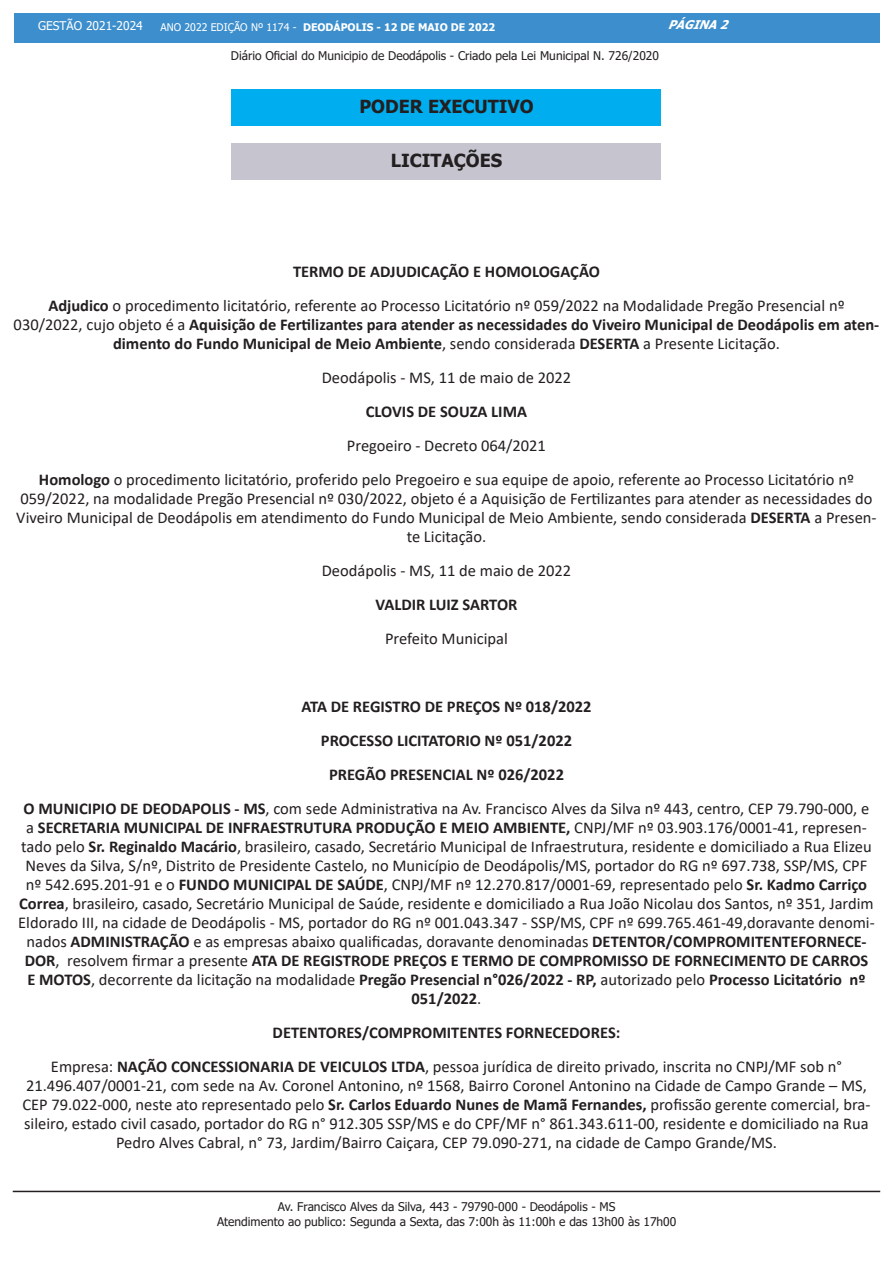
<style>
.page{position:relative;width:893px;height:1263px;background:#fff}
.page>*{position:absolute;margin:0;border:0;box-sizing:border-box;transform-origin:0 0}
.t1{font:700 18px "Tahoma";color:#231f20}
.t2{font:16.5px/18.9px "Calibri";color:#231f20;text-align:center}
.t3{font:700 16.5px "Calibri";color:#231f20}
.t4{font:12px/14.4px "Tahoma";color:#231f20;text-align:center}
.t5{font:12px "Tahoma";color:#fff}
.t6{font:italic 700 12px "Tahoma";color:#fff}
.t7{font:700 10.5px "Tahoma";color:#fff}
.s1{font-weight:400}
.s2{font-weight:700}
</style>
<div class="page">
<div style="left:14px;top:14px;width:865px;height:29px;background:#3c8ecc"></div>
<hr style="left:13px;top:1191px;width:867px;height:1px;background:#231f20">
<div style="left:232px;top:90px;width:429px;height:36px;background:#00aeef"></div>
<div style="left:232px;top:144px;width:429px;height:36px;background:#c6c4cf"></div>
<p class="t5" style="left:38px;top:18px;width:106px">GESTÃO 2021-2024</p>
<p class="t7" style="left:161px;top:20px;width:336px"><span class="s1">ANO 2022 EDIÇÃO Nº 1174 -</span> DEODÁPOLIS - 12 DE MAIO DE 2022</p>
<p class="t6" style="left:668px;top:16px;width:68px">PÁGINA2</p>
<p class="t4" style="left:231px;top:49px;width:430px">Diário Oficial do Municipio de Deodápolis - Criado pela Lei Municipal N. 726/2020</p>
<p class="t1" style="left:359px;top:94px;width:176px">PODER EXECUTIVO</p>
<p class="t1" style="left:391px;top:148px;width:113px">LICITAÇÕES</p>
<p class="t3" style="left:293px;top:260px;width:308px">TERMO DE ADJUDICAÇÃO E HOMOLOGAÇÃO</p>
<p class="t2" style="left:14px;top:296px;width:867px"><span class="s2">Adjudico</span> o procedimento licitatório, referente ao Processo Licitatório nº 059/2022 na Modalidade Pregão Presencial nº<br>030/2022, cujo objeto é a <span class="s2">Aquisição de Fertilizantes para atender as necessidades do Viveiro Municipal de Deodápolis em aten&shy;dimento do Fundo Municipal de Meio Ambiente</span>, sendo considerada <span class="s2">DESERTA</span> a Presente Licitação.</p>
<p class="t2" style="left:322px;top:368px;width:251px">Deodápolis - MS, 11 de maio de 2022</p>
<p class="t3" style="left:366px;top:400px;width:163px">CLOVIS DE SOUZA LIMA</p>
<p class="t2" style="left:347px;top:436px;width:201px">Pregoeiro - Decreto 064/2021</p>
<p class="t2" style="left:16px;top:470px;width:862px"><span class="s2">Homologo</span> o procedimento licitatório, proferido pelo Pregoeiro e sua equipe de apoio, referente ao Processo Licitatório nº 059/2022, na modalidade Pregão Presencial nº 030/2022, objeto é a Aquisição de Fertilizantes para atender as necessidades do Viveiro Municipal de Deodápolis em atendimento do Fundo Municipal de Meio Ambiente, sendo considerada <span class="s2">DESERTA</span> a Presen&shy;te Licitação.</p>
<p class="t2" style="left:322px;top:561px;width:251px">Deodápolis - MS, 11 de maio de 2022</p>
<p class="t3" style="left:375px;top:593px;width:143px">VALDIR LUIZ SARTOR</p>
<p class="t2" style="left:385px;top:629px;width:124px">Prefeito Municipal</p>
<p class="t3" style="left:301px;top:695px;width:292px">ATA DE REGISTRO DE PREÇOS Nº 018/2022</p>
<p class="t3" style="left:321px;top:729px;width:253px">PROCESSO LICITATORIO Nº 051/2022</p>
<p class="t3" style="left:329px;top:763px;width:237px">PREGÃO PRESENCIAL Nº 026/2022</p>
<p class="t2" style="left:18px;top:799px;width:858px"><span class="s2">O MUNICIPIO DE DEODAPOLIS - MS</span>, com sede Administrativa na Av. Francisco Alves da Silva nº 443, centro, CEP 79.790-000, e a <span class="s2">SECRETARIA MUNICIPAL DE INFRAESTRUTURA PRODUÇÃO E MEIO AMBIENTE,</span> CNPJ/MF nº 03.903.176/0001-41, represen&shy;tado pelo <span class="s2">Sr. Reginaldo Macário</span>, brasileiro, casado, Secretário Municipal de Infraestrutura, residente e domiciliado a Rua Elizeu Neves da Silva, S/nº, Distrito de Presidente Castelo, no Município de Deodápolis/MS, portador do RG nº 697.738, SSP/MS, CPF nº 542.695.201-91 e o <span class="s2">FUNDO MUNICIPAL DE SAÚDE</span>, CNPJ/MF nº 12.270.817/0001-69, representado pelo <span class="s2">Sr. Kadmo Carriço Correa</span>, brasileiro, casado, Secretário Municipal de Saúde, residente e domiciliado a Rua João Nicolau dos Santos, nº 351, Jardim Eldorado III, na cidade de Deodápolis - MS, portador do RG nº 001.043.347 - SSP/MS, CPF nº 699.765.461-49,doravante denomi&shy;nados <span class="s2">ADMINISTRAÇÃO</span> e as empresas abaixo qualificadas, doravante denominadas <span class="s2">DETENTOR/COMPROMITENTEFORNECE-DOR</span>, resolvem firmar a presente <span class="s2">ATA DE REGISTRODE PREÇOS E TERMO DE COMPROMISSO DE FORNECIMENTO DE CARROS<br>E MOTOS</span>, decorrente da licitação na modalidade <span class="s2">Pregão Presencial n°026/2022 - RP,</span> autorizado pelo <span class="s2">Processo Licitatório nº 051/2022</span>.</p>
<p class="t3" style="left:273px;top:1021px;width:349px">DETENTORES/COMPROMITENTES FORNECEDORES:</p>
<p class="t2" style="left:22px;top:1056px;width:849px">Empresa: <span class="s2">NAÇÃO CONCESSIONARIA DE VEICULOS LTDA</span>, pessoa jurídica de direito privado, inscrita no CNPJ/MF sob n° 21.496.407/0001-21, com sede na Av. Coronel Antonino, nº 1568, Bairro Coronel Antonino na Cidade de Campo Grande – MS, CEP 79.022-000, neste ato representado pelo <span class="s2">Sr. Carlos Eduardo Nunes de Mamã Fernandes,</span> profissão gerente comercial, bra&shy;sileiro, estado civil casado, portador do RG n° 912.305 SSP/MS e do CPF/MF n° 861.343.611-00, residente e domiciliado na Rua Pedro Alves Cabral, n° 73, Jardim/Bairro Caiçara, CEP 79.090-271, na cidade de Campo Grande/MS.</p>
<p class="t4" style="left:217px;top:1200px;width:461px">Av. Francisco Alves da Silva, 443 - 79790-000 - Deodápolis - MS<br>Atendimento ao publico: Segunda a Sexta, das 7:00h às 11:00h e das 13h00 às 17h00</p>
</div>
